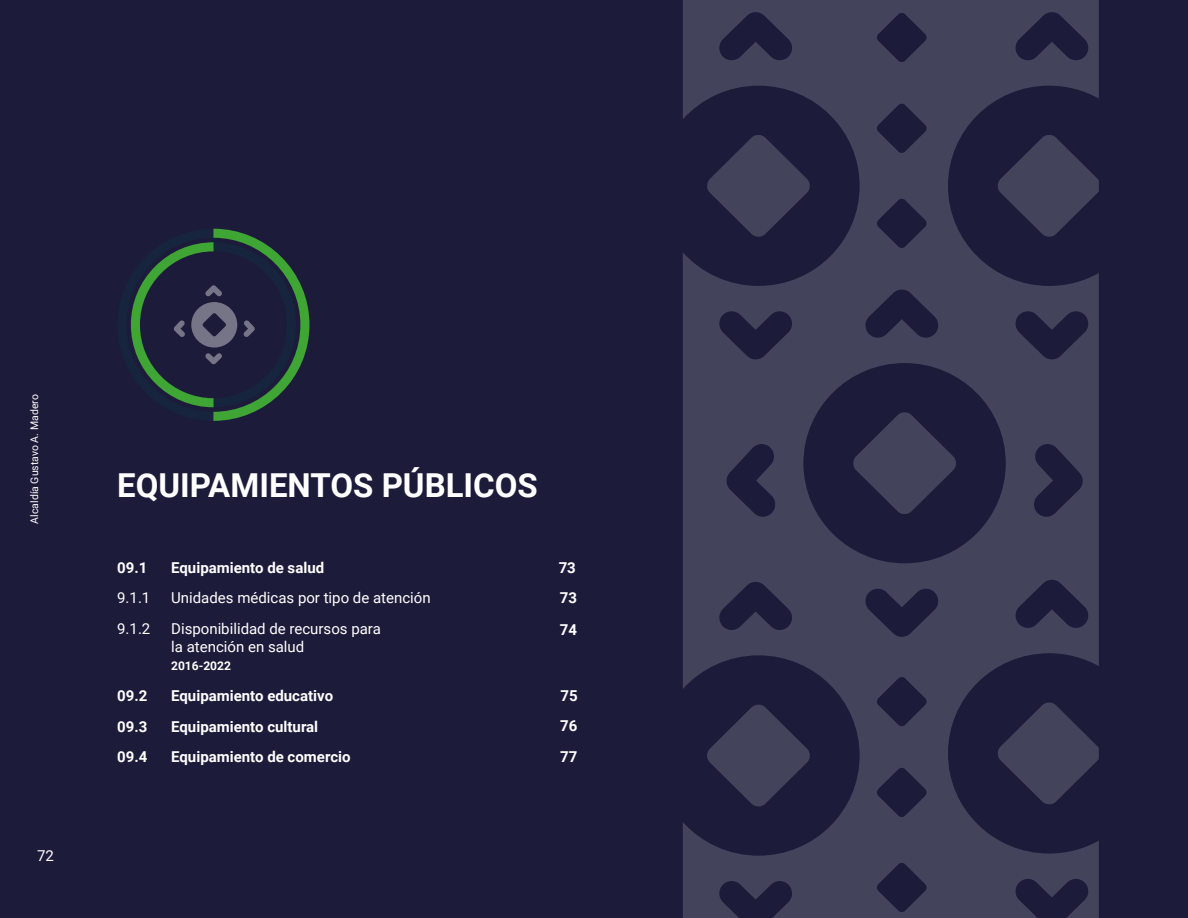
<style>
.page{position:relative;width:1188px;height:918px;background:#1d1b3a}
.page>*{position:absolute;margin:0;border:0;box-sizing:border-box;transform-origin:0 0}
.t1{font:700 33px "Roboto";color:#fff}
.t2{font:700 15px/29.5px "Roboto";color:#fff}
.t3{font:15px/18px "Roboto";color:#fff}
.t4{font:700 12px "Roboto";color:#fff}
.t5{font:10.5px "Roboto";color:#fff}
</style>
<div class="page">
<svg style="left:130px;top:229px;width:179px;height:192px"></svg>
<svg style="left:683px;top:0;width:416px;height:918px;fill:#44435c"></svg>
<svg style="left:706px;top:704px;width:105px;height:103px"></svg>
<p class="t5" style="left:27px;top:524px;width:131px;rotate:-90deg">Alcaldía Gustavo A. Madero</p>
<p class="t3" style="left:37px;top:846px;width:18px">72</p>
<h1 class="t1" style="left:117px;top:463px;width:422px">EQUIPAMIENTOS PÚBLICOS</h1>
<p class="t2" style="left:117px;top:552px;width:32px">09.1</p>
<p class="t2" style="left:171px;top:552px;width:155px">Equipamiento de salud</p>
<p class="t2" style="left:559px;top:552px;width:19px">73</p>
<p class="t3" style="left:117px;top:588px;width:35px">9.1.1</p>
<p class="t3" style="left:171px;top:588px;width:261px">Unidades médicas por tipo de atención</p>
<p class="t2" style="left:560px;top:583px;width:19px">73</p>
<p class="t3" style="left:117px;top:619px;width:35px">9.1.2</p>
<p class="t3" style="left:171px;top:619px;width:211px">Disponibilidad de recursos para la atención en salud</p>
<p class="t4" style="left:171px;top:657px;width:61px">2016-2022</p>
<p class="t2" style="left:117px;top:680px;width:32px">09.2</p>
<p class="t2" style="left:171px;top:680px;width:163px">Equipamiento educativo</p>
<p class="t2" style="left:117px;top:711px;width:32px">09.3</p>
<p class="t2" style="left:171px;top:711px;width:149px">Equipamiento cultural</p>
<p class="t2" style="left:117px;top:742px;width:32px">09.4</p>
<p class="t2" style="left:171px;top:742px;width:181px">Equipamiento de comercio</p>
<p class="t2" style="left:560px;top:614px;width:19px">74</p>
<p class="t2" style="left:560px;top:681px;width:19px">75<br>76</p>
<p class="t2" style="left:560px;top:742px;width:19px">77</p>
</div>
